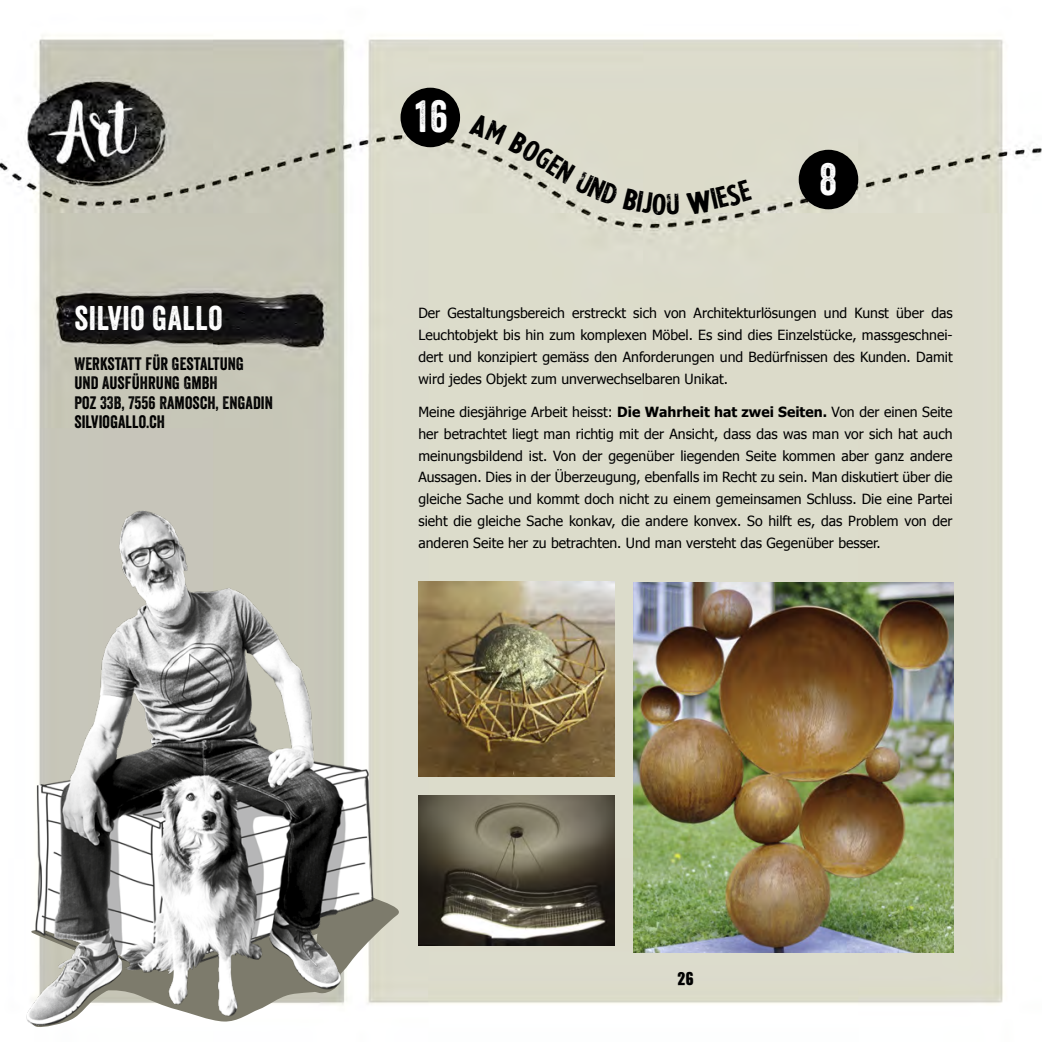
<style>
.page{position:relative;width:1042px;height:1042px;background:#fff}
.page>*{position:absolute;margin:0;border:0;box-sizing:border-box;transform-origin:0 0}
.t1{font:43.75px "Veneer";color:#fff}
.t2{font:33.25px "Veneer";letter-spacing:.02em;color:#fff}
.t3{font:17.5px/19.2px "Veneer";letter-spacing:.005em;color:#000}
.t4{font:15.75px "La Presse";color:#000}
.t5{font:14px/21.9px "Tahoma";color:#000;text-align:justify}
.s1{font-weight:700}
</style>
<div class="page">
<img style="left:0;top:35px;width:1042px;height:969px">
<div style="left:392px;top:891px;width:14px;height:113px;background:#dcdbcc"></div>
<img style="left:0;top:500px;width:392px;height:527px">
<img style="left:419px;top:581px;width:195px;height:196px">
<img style="left:419px;top:795px;width:195px;height:150px">
<img style="left:634px;top:583px;width:319px;height:369px">
<div style="left:400px;top:88px;width:60px;height:59px;background:#000;border-radius:50%"></div>
<div style="left:799px;top:150px;width:59px;height:59px;background:#000;border-radius:50%"></div>
<div style="left:469px;top:114px;width:210px;height:101px;background:#dcdbcb"></div>
<div style="left:686px;top:180px;width:66px;height:35px;background:#dcdbca"></div>
<h2 class="t2" style="left:74px;top:297px;width:149px">SILVIO GALLO</h2>
<p class="t3" style="left:74px;top:354px;width:200px">WERKSTATT FÜR GESTALTUNG<br>UND AUSFÜHRUNG GMBH<br>POZ 33B, 7556 RAMOSCH, ENGADIN<br>SILVIOGALLO.CH</p>
<h1 class="t1" style="left:415px;top:90px;width:34px">16</h1>
<h1 class="t1" style="left:820px;top:152px;width:18px">8</h1>
<p class="t5" style="left:418px;top:302px;width:536px">Der Gestaltungsbereich erstreckt sich von Architekturlösungen und Kunst über das Leuchtobjekt bis hin zum komplexen Möbel. Es sind dies Einzelstücke, massgeschnei&shy;dert und konzipiert gemäss den Anforderungen und Bedürfnissen des Kunden. Damit wird jedes Objekt zum unverwechselbaren Unikat.</p>
<p class="t5" style="left:418px;top:400px;width:536px">Meine diesjährige Arbeit heisst: <span class="s1">Die Wahrheit hat zwei Seiten.</span> Von der einen Seite her betrachtet liegt man richtig mit der Ansicht, dass das was man vor sich hat auch meinungsbildend ist. Von der gegenüber liegenden Seite kommen aber ganz andere Aussagen. Dies in der Überzeugung, ebenfalls im Recht zu sein. Man diskutiert über die gleiche Sache und kommt doch nicht zu einem gemeinsamen Schluss. Die eine Partei sieht die gleiche Sache konkav, die andere konvex. So hilft es, das Problem von der anderen Seite her zu betrachten. Und man versteht das Gegenüber besser.</p>
<p class="t4" style="left:677px;top:968px;width:18px">26</p>
</div>
